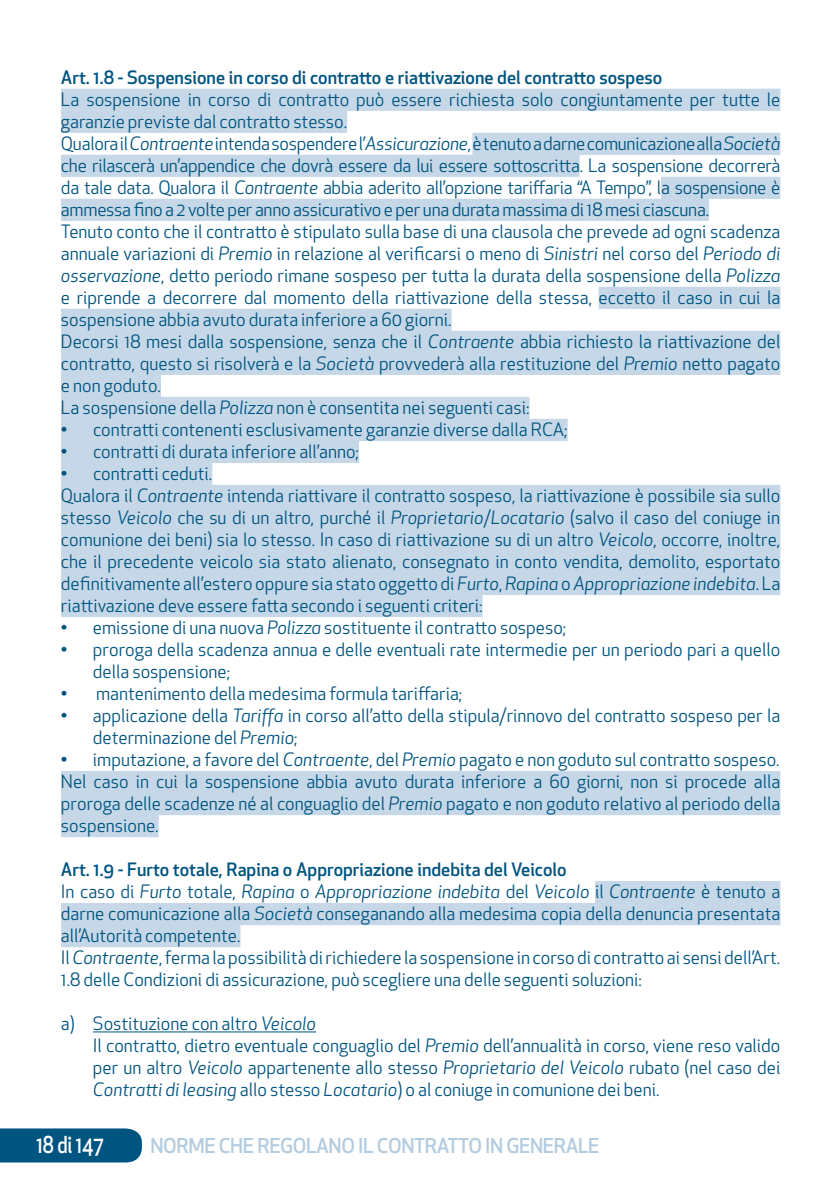
<style>
.page{position:relative;width:840px;height:1191px;background:#fff}
.page>*{position:absolute;margin:0;border:0;box-sizing:border-box;transform-origin:0 0}
.t1{font:500 22.8px "Apex New";letter-spacing:-.01em;color:#fff;scale:.83 1}
.t2{font:500 20px "Apex New";letter-spacing:-.02em;color:#b4ccdf}
.t3{font:18px/22px "Apex New";color:#005480}
.t4{font:500 18px "Apex New";color:#005480}
.s1{font-style:italic}
.s2{font-weight:500}
</style>
<div class="page">
<div style="left:0;top:1128px;width:142px;height:34px;background:#005480"></div>
<div style="left:61px;top:89px;width:719px;height:22px;background:#c6d8e7"></div>
<div style="left:61px;top:111px;width:286px;height:22px;background:#c6d8e7"></div>
<div style="left:472px;top:133px;width:308px;height:22px;background:#c6d8e7"></div>
<div style="left:61px;top:155px;width:518px;height:22px;background:#c6d8e7"></div>
<div style="left:660px;top:177px;width:120px;height:22px;background:#c6d8e7"></div>
<div style="left:61px;top:199px;width:647px;height:22px;background:#c6d8e7"></div>
<div style="left:598px;top:287px;width:182px;height:22px;background:#c6d8e7"></div>
<div style="left:61px;top:309px;width:390px;height:22px;background:#c6d8e7"></div>
<div style="left:61px;top:331px;width:719px;height:22px;background:#c6d8e7"></div>
<div style="left:61px;top:353px;width:719px;height:22px;background:#c6d8e7"></div>
<div style="left:61px;top:375px;width:100px;height:22px;background:#c6d8e7"></div>
<div style="left:61px;top:397px;width:468px;height:22px;background:#c6d8e7"></div>
<div style="left:61px;top:419px;width:506px;height:22px;background:#c6d8e7"></div>
<div style="left:61px;top:441px;width:298px;height:22px;background:#c6d8e7"></div>
<div style="left:61px;top:463px;width:151px;height:22px;background:#c6d8e7"></div>
<div style="left:61px;top:485px;width:719px;height:22px;background:#c6d8e7"></div>
<div style="left:61px;top:507px;width:719px;height:22px;background:#c6d8e7"></div>
<div style="left:61px;top:529px;width:719px;height:22px;background:#c6d8e7"></div>
<div style="left:61px;top:551px;width:719px;height:22px;background:#c6d8e7"></div>
<div style="left:61px;top:573px;width:719px;height:22px;background:#c6d8e7"></div>
<div style="left:61px;top:595px;width:421px;height:22px;background:#c6d8e7"></div>
<div style="left:61px;top:771px;width:719px;height:22px;background:#c6d8e7"></div>
<div style="left:61px;top:793px;width:719px;height:22px;background:#c6d8e7"></div>
<div style="left:61px;top:815px;width:98px;height:22px;background:#c6d8e7"></div>
<div style="left:594px;top:881px;width:186px;height:22px;background:#c6d8e7"></div>
<div style="left:61px;top:903px;width:719px;height:22px;background:#c6d8e7"></div>
<div style="left:61px;top:925px;width:179px;height:22px;background:#c6d8e7"></div>
<hr style="left:93px;top:1031px;width:223px;height:1px;background:#005480">
<p class="t4" style="left:61px;top:65px;width:602px">Art. 1.8 - Sospensione in corso di contratto e riattivazione del contratto sospeso</p>
<p class="t3" style="left:61px;top:88px;width:720px">La sospensione in corso di contratto può essere richiesta solo congiuntamente per tutte le garanzie previste dal contratto stesso.<br>Qualora il <span class="s1">Contraente</span> intenda sospendere l’<span class="s1">Assicurazione</span>, è tenuto a darne comunicazione alla <span class="s1">Società </span>che rilascerà un’appendice che dovrà essere da lui essere sottoscritta. La sospensione decorrerà da tale data. Qualora il <span class="s1">Contraente</span> abbia aderito all’opzione tariffaria “A Tempo”, la sospensione è ammessa fino a 2 volte per anno assicurativo e per una durata massima di 18 mesi ciascuna.<br>Tenuto conto che il contratto è stipulato sulla base di una clausola che prevede ad ogni scadenza annuale variazioni di <span class="s1">Premio</span> in relazione al verificarsi o meno di <span class="s1">Sinistri</span> nel corso del <span class="s1">Periodo di osservazione</span>, detto periodo rimane sospeso per tutta la durata della sospensione della <span class="s1">Polizza </span>e riprende a decorrere dal momento della riattivazione della stessa, eccetto il caso in cui la sospensione abbia avuto durata inferiore a 60 giorni.<br>Decorsi 18 mesi dalla sospensione, senza che il <span class="s1">Contraente</span> abbia richiesto la riattivazione del contratto, questo si risolverà e la <span class="s1">Società</span> provvederà alla restituzione del <span class="s1">Premio</span> netto pagato e non goduto.<br>La sospensione della <span class="s1">Polizza</span> non è consentita nei seguenti casi:</p>
<p class="t3" style="left:61px;top:418px;width:508px">• contratti contenenti esclusivamente garanzie diverse dalla RCA;</p>
<p class="t3" style="left:61px;top:440px;width:299px">• contratti di durata inferiore all’anno;</p>
<p class="t3" style="left:61px;top:462px;width:720px">• contratti ceduti.<br>Qualora il <span class="s1">Contraente</span> intenda riattivare il contratto sospeso, la riattivazione è possibile sia sullo stesso <span class="s1">Veicolo</span> che su di un altro, purché il <span class="s1">Proprietario</span>/<span class="s1">Locatario</span> (salvo il caso del coniuge in comunione dei beni) sia lo stesso. In caso di riattivazione su di un altro <span class="s1">Veicolo</span>, occorre, inoltre, che il precedente veicolo sia stato alienato, consegnato in conto vendita, demolito, esportato definitivamente all’estero oppure sia stato oggetto di <span class="s1">Furto</span>, <span class="s1">Rapina</span> o <span class="s1">Appropriazione indebita</span>. La riattivazione deve essere fatta secondo i seguenti criteri:</p>
<p class="t3" style="left:61px;top:616px;width:506px">• emissione di una nuova <span class="s1">Polizza</span> sostituente il contratto sospeso;</p>
<p class="t3" style="left:93px;top:638px;width:688px;text-indent:-32px">• proroga della scadenza annua e delle eventuali rate intermedie per un periodo pari a quello della sospensione;</p>
<p class="t3" style="left:61px;top:682px;width:402px">• mantenimento della medesima formula tariffaria;</p>
<p class="t3" style="left:93px;top:704px;width:688px;text-indent:-32px">• applicazione della <span class="s1">Tariffa</span> in corso all’atto della stipula/rinnovo del contratto sospeso per la determinazione del <span class="s1">Premio</span>;</p>
<p class="t3" style="left:61px;top:748px;width:720px;text-align:justify">• imputazione, a favore del <span class="s1">Contraente</span>, del <span class="s1">Premio</span> pagato e non goduto sul contratto sospeso.<br>Nel caso in cui la sospensione abbia avuto durata inferiore a 60 giorni, non si procede alla proroga delle scadenze né al conguaglio del <span class="s1">Premio</span> pagato e non goduto relativo al periodo della sospensione.</p>
<p class="t3" style="left:61px;top:858px;width:720px"><span class="s2">Art. 1.9 - Furto totale, Rapina o Appropriazione indebita del Veicolo<br></span>In caso di <span class="s1">Furto</span> totale, <span class="s1">Rapina</span> o <span class="s1">Appropriazione indebita</span> del <span class="s1">Veicolo</span> il <span class="s1">Contraente</span> è tenuto a darne comunicazione alla <span class="s1">Società</span> conseganando alla medesima copia della denuncia presentata all’Autorità competente.<br>Il <span class="s1">Contraente</span>, ferma la possibilità di richiedere la sospensione in corso di contratto ai sensi dell’Art.<br>1.8 delle Condizioni di assicurazione, può scegliere una delle seguenti soluzioni:</p>
<p class="t3" style="left:93px;top:1012px;width:688px;text-indent:-32px">a) Sostituzione con altro <span class="s1">Veicolo<br></span>Il contratto, dietro eventuale conguaglio del <span class="s1">Premio</span> dell’annualità in corso, viene reso valido per un altro <span class="s1">Veicolo</span> appartenente allo stesso <span class="s1">Proprietario del Veicolo</span> rubato (nel caso dei <span class="s1">Contratti di leasing</span> allo stesso <span class="s1">Locatario</span>) o al coniuge in comunione dei beni.</p>
<p class="t2" style="left:150px;top:1132px;width:450px">NORME CHE REGOLANO IL CONTRATTO IN GENERALE</p>
<p class="t1" style="left:36px;top:1129px;width:82px">18 di 147</p>
</div>
